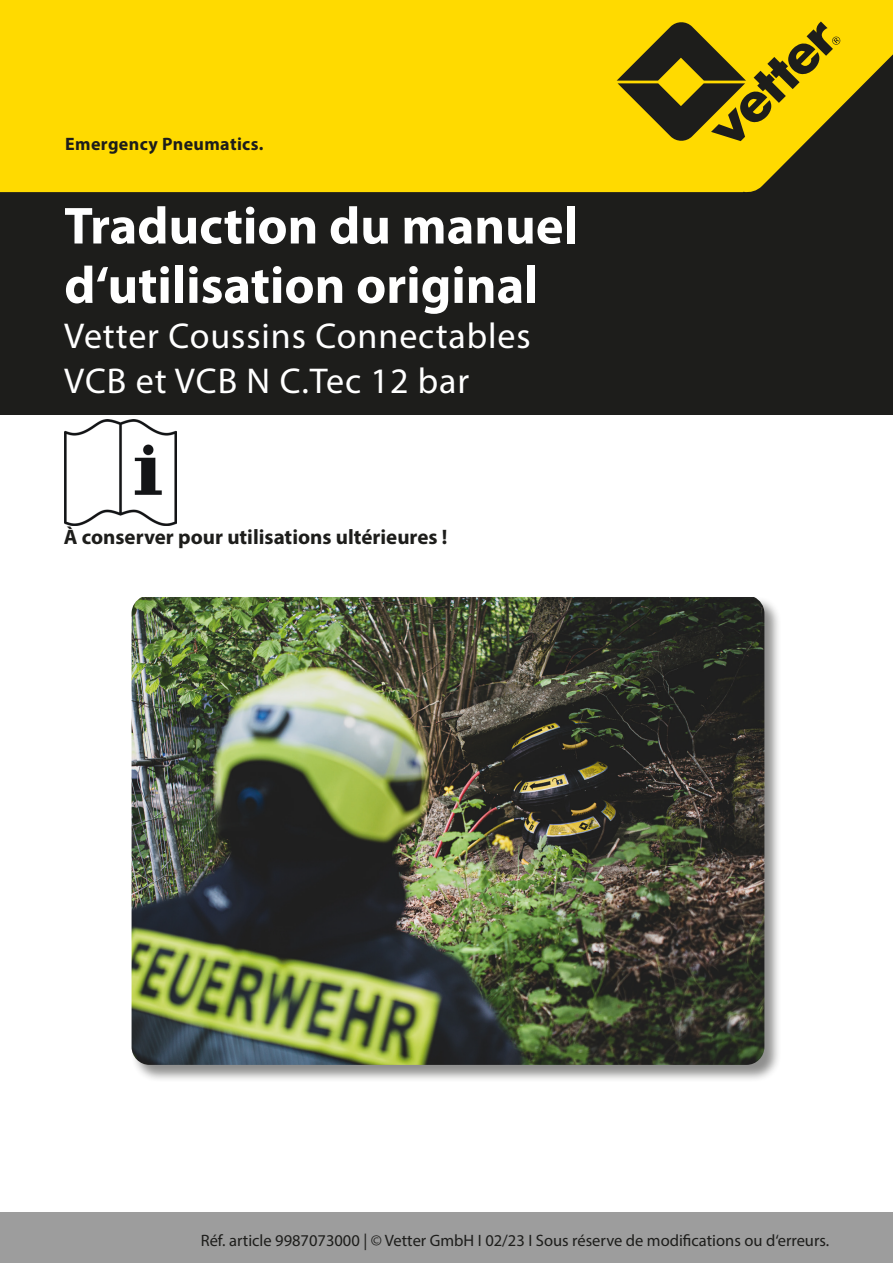
<style>
.page{position:relative;width:893px;height:1263px;background:#fff}
.page>*{position:absolute;margin:0;border:0;box-sizing:border-box;transform-origin:0 0}
.t1{font:700 52.5px/59.4px "Myriad Pro";color:#fff}
.t2{font:36px/45px "Myriad Pro";letter-spacing:.025em;color:#fff}
.t3{font:700 21px "Myriad Pro";color:#1d1d1b}
.t4{font:700 18px "Myriad Pro";letter-spacing:.02em;color:#1d1d1b}
.t5{font:16.5px "Myriad Pro";color:#1d1d1b}
</style>
<div class="page">
<div style="left:0;top:0;width:893px;height:415px;background:#1d1d1b"></div>
<div style="left:0;top:1212px;width:893px;height:51px;background:#9d9d9d"></div>
<div style="left:0;top:0;width:893px;height:193px;background:#ffda00"></div>
<svg style="left:617px;top:21px;width:223px;height:120px"></svg>
<div style="left:131px;top:596px;width:651px;height:486px;background:#1d1d1b;opacity:.5"></div>
<img style="left:132px;top:597px;width:632px;height:468px">
<img style="left:65px;top:420px;width:112px;height:105px">
<p class="t4" style="left:65px;top:132px;width:200px">Emergency Pneumatics.</p>
<h1 class="t1" style="left:64px;top:194px;width:515px">Traduction du manuel d‘utilisation original</h1>
<h2 class="t2" style="left:64px;top:313px;width:468px">Vetter Coussins Connectables<br>VCB et VCB N C.Tec 12 bar</h2>
<p class="t3" style="left:64px;top:523px;width:385px">À conserver pour utilisations ultérieures !</p>
<p class="t5" style="left:201px;top:1230px;width:630px">Réf. article 9987073000 | © Vetter GmbH I 02/23 I Sous réserve de modifications ou d‘erreurs.</p>
</div>
